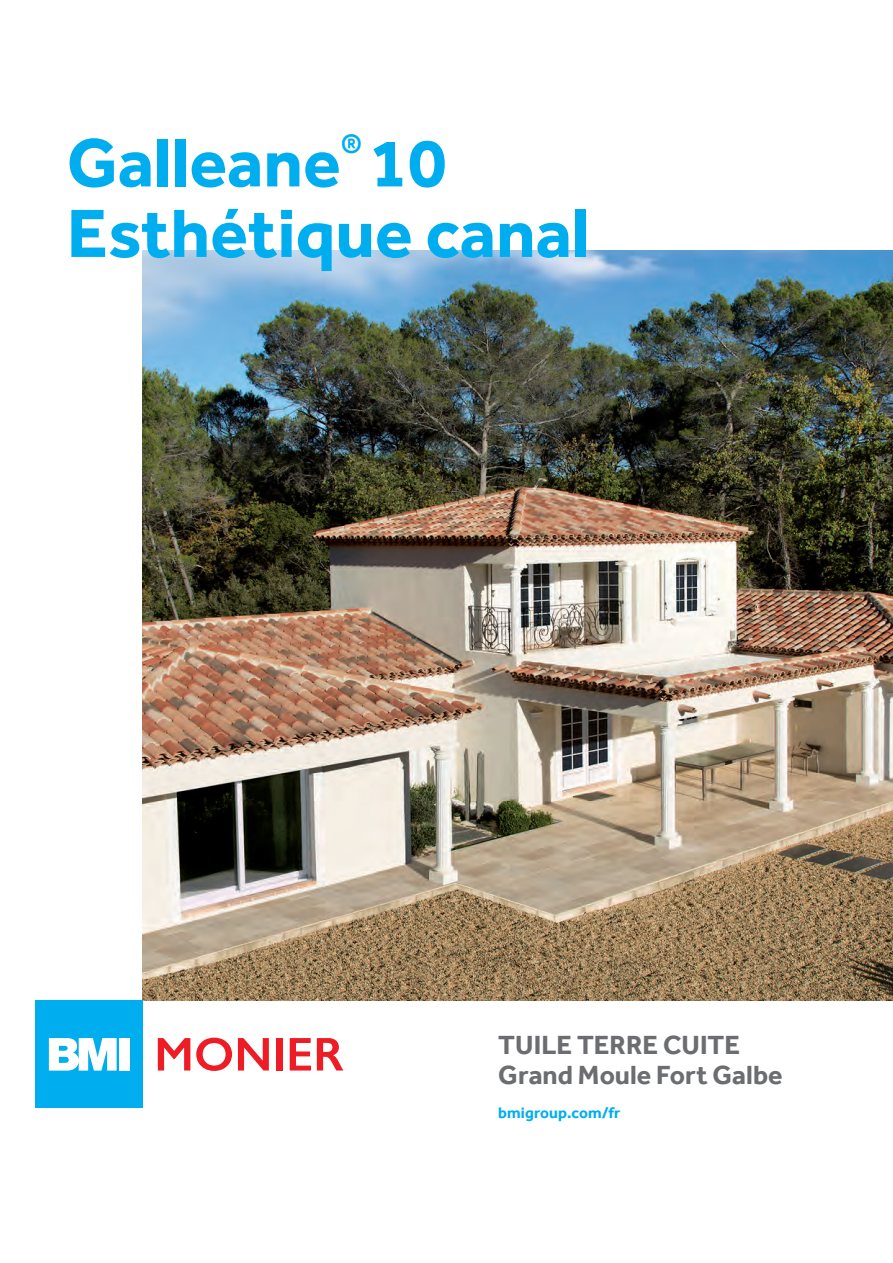
<style>
.page{position:relative;width:893px;height:1263px;background:#fff}
.page>*{position:absolute;margin:0;border:0;box-sizing:border-box;transform-origin:0 0}
.t1{font:700 70.5px/70.5px "Effra";color:#00aeef}
.t2{font:700 27px/30px "Effra";color:#6c6d70}
.t3{font:700 15.75px "Effra";letter-spacing:.005em;color:#00aeef}
</style>
<div class="page">
<img style="left:143px;top:250px;width:750px;height:750px">
<div style="left:36px;top:1001px;width:107px;height:107px;background:#00aeef"></div>
<svg style="left:49px;top:1038px;width:68px;height:32px;background:#d0f0fc"></svg>
<div style="left:120px;top:1038px;width:10px;height:32px;background:#fff"></div>
<svg style="left:158px;top:1038px;width:32px;height:32px"></svg>
<svg style="left:196px;top:1038px;width:36px;height:33px"></svg>
<svg style="left:238px;top:1038px;width:31px;height:32px"></svg>
<div style="left:276px;top:1038px;width:6px;height:32px;background:#ee1c25"></div>
<svg style="left:290px;top:1038px;width:21px;height:32px"></svg>
<svg style="left:317px;top:1038px;width:26px;height:32px"></svg>
<h1 class="t1" style="left:67px;top:127px;width:524px">Galleane<sup>®</sup> 10<br>Esthétique canal</h1>
<p class="t2" style="left:498px;top:1029px;width:286px">TUILE TERRE CUITE<br>Grand Moule Fort Galbe</p>
<p class="t3" style="left:498px;top:1103px;width:124px">bmigroup.com/fr</p>
</div>
